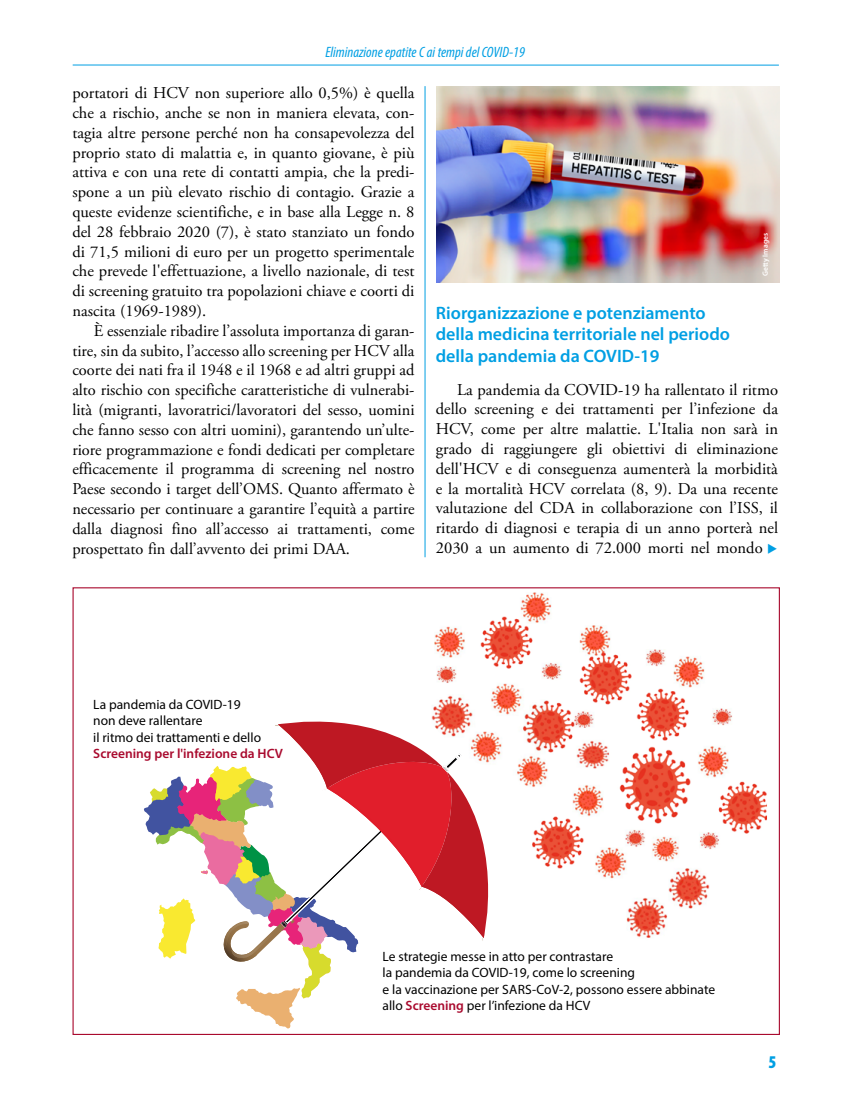
<style>
.page{position:relative;width:851px;height:1106px;background:#fff}
.page>*{position:absolute;margin:0;border:0;box-sizing:border-box;transform-origin:0 0}
.t1{font:600 18px/21.6px "Myriad Pro";color:#009fe3}
.t2{font:900 condensed 18px "Myriad Pro";color:#009fe3}
.t3{font:16.5px/19.8px "Adobe Garamond Pro";color:#000;text-align:justify}
.t4{font:italic condensed 15px "Myriad Pro";color:#009fe3}
.t5{font:13.5px/16.2px "Myriad Pro";color:#000}
.t6{font:600 13.5px "Myriad Pro";color:#a90a2e}
.t7{font:600 7.5px "Myriad Pro";color:#fff}
.s1{font-weight:600;color:#a90a2e}
</style>
<div class="page">
<svg style="left:144px;top:721px;width:279px;height:307px"></svg>
<hr style="left:73px;top:65px;width:705px;height:1px;background:#009fe3">
<hr style="left:424px;top:86px;width:1px;height:471px;background:#009fe3">
<img style="left:436px;top:87px;width:343px;height:195px">
<img style="left:423px;top:592px;width:343px;height:349px">
<p class="t4" style="left:325px;top:43px;width:201px">Eliminazione epatite C ai tempi del COVID-19</p>
<p class="t3" style="left:72px;top:84px;width:343px">portatori di HCV non superiore allo 0,5%) è quella che a rischio, anche se non in maniera elevata, con&shy;tagia altre persone perché non ha consapevolezza del proprio stato di malattia e, in quanto giovane, è più attiva e con una rete di contatti ampia, che la predi&shy;spone a un più elevato rischio di contagio. Grazie a queste evidenze scientifiche, e in base alla Legge n. 8 del 28 febbraio 2020 (7), è stato stanziato un fondo di 71,5 milioni di euro per un progetto sperimentale che prevede l'effettuazione, a livello nazionale, di test di screening gratuito tra popolazioni chiave e coorti di nascita (1969-1989).</p>
<p class="t3" style="left:72px;top:321px;width:344px;text-indent:21px">È essenziale ribadire l’assoluta importanza di garan&shy;tire, sin da subito, l’accesso allo screening per HCV alla coorte dei nati fra il 1948 e il 1968 e ad altri gruppi ad alto rischio con specifiche caratteristiche di vulnerabi&shy;lità (migranti, lavoratrici/lavoratori del sesso, uomini che fanno sesso con altri uomini), garantendo un’ulte&shy;riore programmazione e fondi dedicati per completare efficacemente il programma di screening nel nostro Paese secondo i target dell’OMS. Quanto affermato è necessario per continuare a garantire l’equità a partire dalla diagnosi fino all’accesso ai trattamenti, come prospettato fin dall’avvento dei primi DAA.</p>
<p class="t7" style="left:760px;top:276px;width:45px;rotate:-90deg">Getty Images</p>
<p class="t1" style="left:436px;top:301px;width:295px">Riorganizzazione e potenziamento della medicina territoriale nel periodo della pandemia da COVID-19</p>
<p class="t3" style="left:436px;top:380px;width:344px;text-indent:21px">La pandemia da COVID-19 ha rallentato il ritmo dello screening e dei trattamenti per l’infezione da HCV, come per altre malattie. L'Italia non sarà in grado di raggiungere gli obiettivi di eliminazione dell'HCV e di conseguenza aumenterà la morbidità e la mortalità HCV correlata (8, 9). Da una recente valutazione del CDA in collaborazione con l’ISS, il ritardo di diagnosi e terapia di un anno porterà nel 2030 a un aumento di 72.000 morti nel mondo</p>
<p class="t5" style="left:93px;top:696px;width:169px">La pandemia da COVID-19 non deve rallentare<br>il ritmo dei trattamenti e dello</p>
<p class="t6" style="left:93px;top:744px;width:191px">Screening per l'infezione da HCV</p>
<p class="t5" style="left:382px;top:948px;width:334px">Le strategie messe in atto per contrastare<br>la pandemia da COVID-19, come lo screening<br>e la vaccinazione per SARS-CoV-2, possono essere abbinate allo <span class="s1">Screening</span> per l’infezione da HCV</p>
<p class="t2" style="left:768px;top:1052px;width:9px">5</p>
</div>
